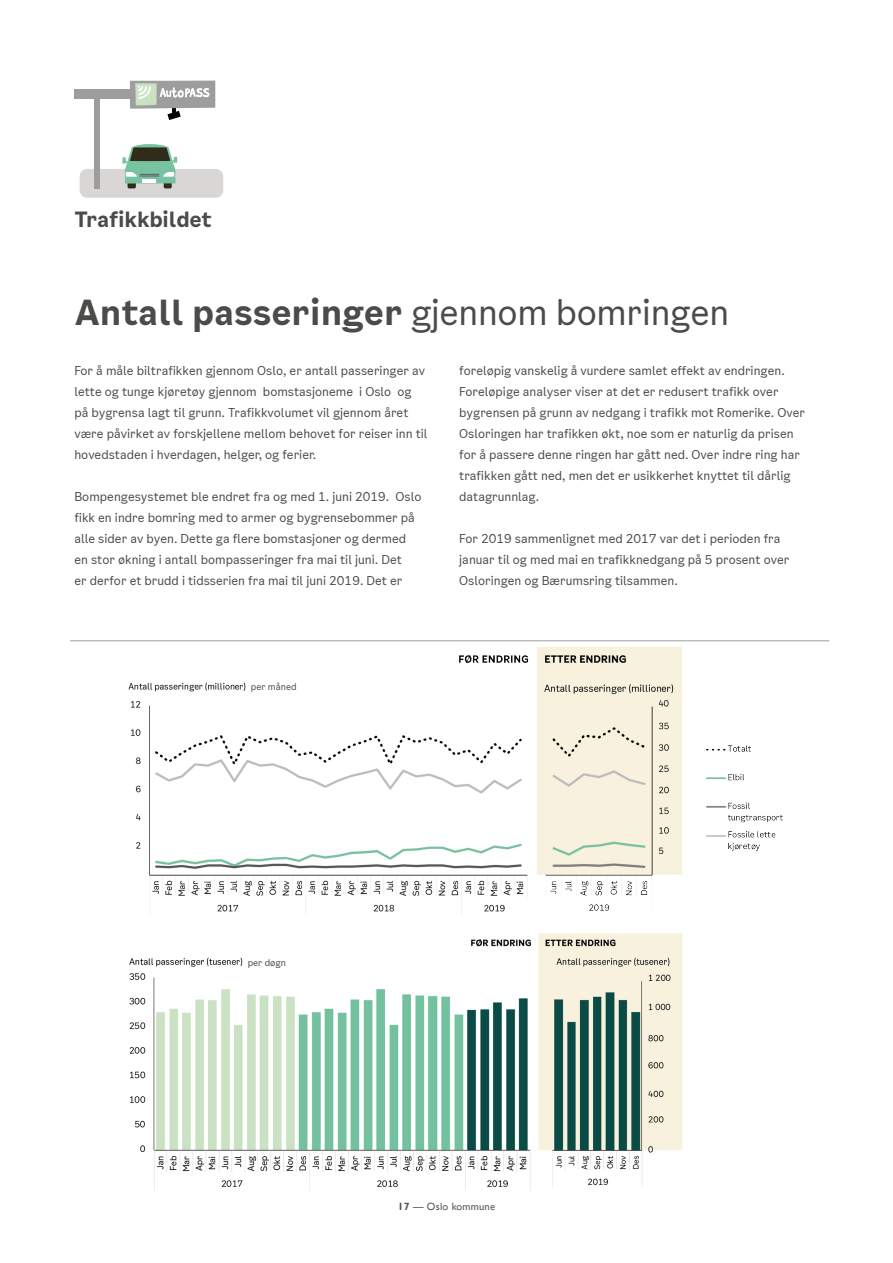
<style>
.page{position:relative;width:893px;height:1263px;background:#fff}
.page>*{position:absolute;margin:0;border:0;box-sizing:border-box;transform-origin:0 0}
.Tittel{font:700 34.5px "Oslo Sans Office";letter-spacing:-.01em;color:#4b4b4a}
.Tittel_over{font:700 21px "Oslo Sans Office";letter-spacing:-.02em;color:#4b4b4a}
.Brødtekst{font:12px/21px "Oslo Sans Office";color:#4b4b4a}
.t1{font:10.5px "Gill Sans";letter-spacing:.02em;color:#575756}
.Brødtekst-2{font:9px "Oslo Sans Office";color:#4b4b4a}
.s1{font-weight:400}
.s2{font-weight:700}
</style>
<div class="page">
<div style="left:80px;top:169px;width:143px;height:29px;background:#d9d7d6;border-radius:7px"></div>
<div style="left:94px;top:98px;width:6px;height:90px;background:#9d9d9d"></div>
<div style="left:164px;top:181px;width:8px;height:7px;background:#312b19;border-radius:2px"></div>
<div style="left:128px;top:181px;width:8px;height:7px;background:#312b19;border-radius:2px"></div>
<div style="left:125px;top:178px;width:51px;height:6px;background:#77c2a0"></div>
<hr style="left:142px;top:179px;width:14px;height:3px;background:#fff">
<svg style="left:122px;top:144px;width:55px;height:34px"></svg>
<div style="left:74px;top:89px;width:139px;height:10px;background:#9d9d9d"></div>
<svg style="left:130px;top:81px;width:85px;height:39px"></svg>
<img style="left:129px;top:933px;width:554px;height:258px">
<hr style="left:70px;top:640px;width:759px;height:1px;background:#9d9d9d">
<img style="left:128px;top:646px;width:655px;height:269px">
<p class="Tittel_over" style="left:74px;top:205px;width:139px">Trafikkbildet</p>
<p class="Tittel" style="left:74px;top:289px;width:656px">Antall passeringer <span class="s1">gjennom bomringen</span></p>
<p class="Brødtekst" style="left:74px;top:360px;width:355px">For å måle biltrafikken gjennom Oslo, er antall passeringer av lette og tunge kjøretøy gjennom bomstasjoneme i Oslo og på bygrensa lagt til grunn. Trafikkvolumet vil gjennom året være påvirket av forskjellene mellom behovet for reiser inn til hovedstaden i hverdagen, helger, og ferier.</p>
<p class="Brødtekst" style="left:74px;top:486px;width:348px">Bompengesystemet ble endret fra og med 1. juni 2019. Oslo fikk en indre bomring med to armer og bygrensebommer på alle sider av byen. Dette ga flere bomstasjoner og dermed en stor økning i antall bompasseringer fra mai til juni. Det<br>er derfor et brudd i tidsserien fra mai til juni 2019. Det er</p>
<p class="Brødtekst" style="left:459px;top:360px;width:347px">foreløpig vanskelig å vurdere samlet effekt av endringen.<br>Foreløpige analyser viser at det er redusert trafikk over bygrensen på grunn av nedgang i trafikk mot Romerike. Over Osloringen har trafikken økt, noe som er naturlig da prisen for å passere denne ringen har gått ned. Over indre ring har trafikken gått ned, men det er usikkerhet knyttet til dårlig datagrunnlag.</p>
<p class="Brødtekst" style="left:459px;top:528px;width:332px">For 2019 sammenlignet med 2017 var det i perioden fra januar til og med mai en trafikknedgang på 5 prosent over<br>Osloringen og Bærumsring tilsammen.</p>
<p class="Brødtekst-2" style="left:251px;top:680px;width:47px">per måned</p>
<p class="Brødtekst-2" style="left:248px;top:956px;width:40px">per døgn</p>
<p class="t1" style="left:398px;top:1201px;width:99px"><span class="s2">17</span> — Oslo kommune</p>
</div>
